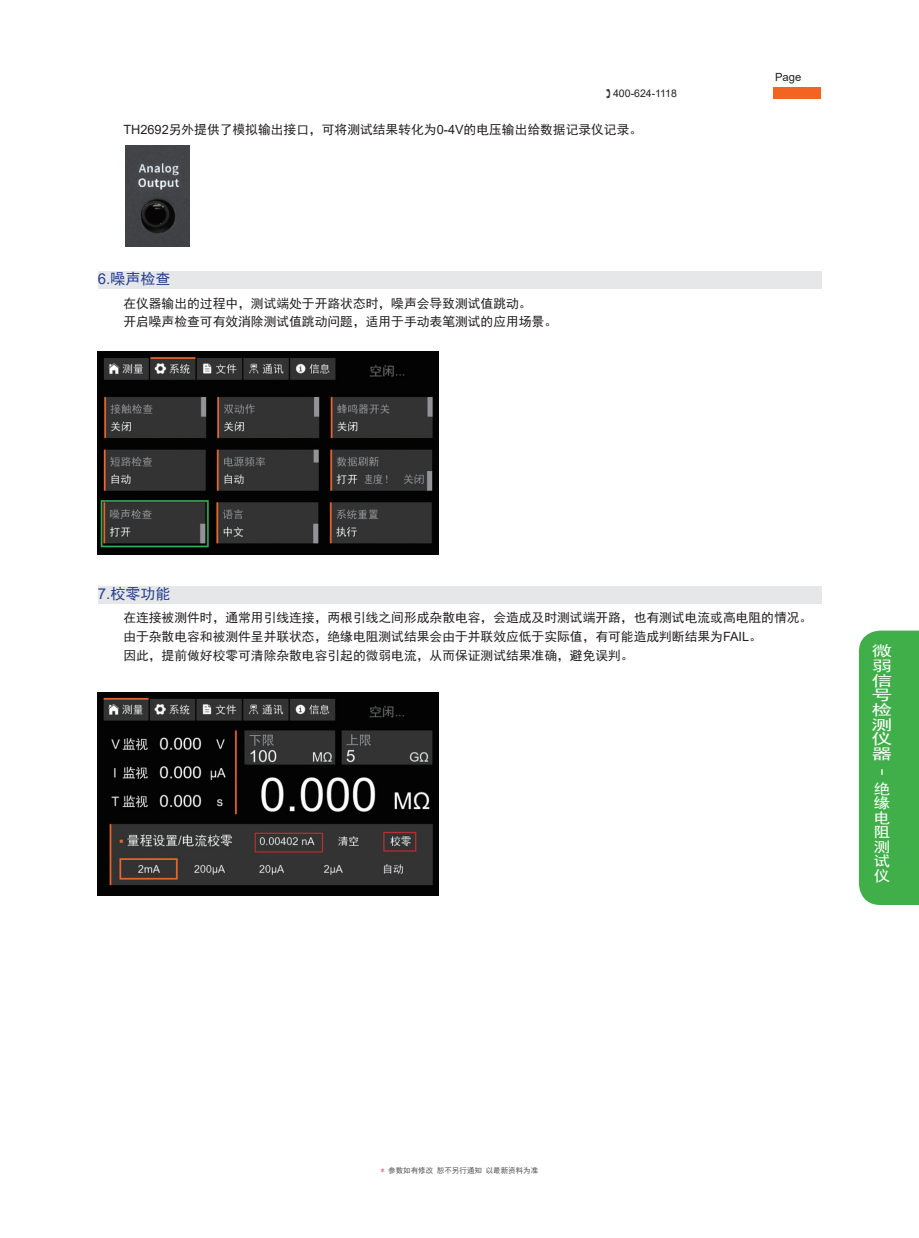
<style>
.page{position:relative;width:919px;height:1238px;background:#fff}
.page>*{position:absolute;margin:0;border:0;box-sizing:border-box;transform-origin:0 0}
.t1{font:21px "Sim Hei";color:#fff;scale:.6 1}
.t2{font:15px "Sim Hei";color:#253f8e}
.t3{font:14.7px/14.7px "Sim Hei";color:#fff;text-align:justify;scale:1.43 1}
.t4{font:14.55px/14.5px "Sim Hei";color:#fff;text-align:justify;scale:1.14 1}
.t5{font:12.75px "Sim Hei";color:#231f20}
.t6{font:11.25px "Arial";color:#231f20}
.t7{font:10.5px "Arial";color:#231f20}
.t8{font:7.5px "Sim Hei";color:#535355}
.s1{font-family:"Arial"}
.s2{font-family:"Sim Sun";color:#d1232a}
</style>
<div class="page">
<img style="left:125px;top:145px;width:64px;height:102px">
<svg style="left:858px;top:630px;width:60px;height:275px;background:#4db356"></svg>
<div style="left:773px;top:87px;width:48px;height:11px;background:#f36421"></div>
<div style="left:98px;top:271px;width:723px;height:17px;background:#e6e7e9"></div>
<div style="left:98px;top:585px;width:723px;height:18px;background:#e6e7e9"></div>
<img style="left:98px;top:351px;width:340px;height:203px">
<img style="left:98px;top:692px;width:340px;height:203px">
<p class="t7" style="left:613px;top:86px;width:65px">400-624-1118</p>
<p class="t5" style="left:123px;top:123px;width:520px"><span class="s1">TH2692</span>另外提供了模拟输出接口，可将测试结果转化为<span class="s1">0-4V</span>的电压输出给数据记录仪记录。</p>
<p class="t2" style="left:98px;top:271px;width:74px"><span class="s1">6.</span>噪声检查</p>
<p class="t5" style="left:123px;top:296px;width:410px">在仪器输出的过程中，测试端处于开路状态时，噪声会导致测试值跳动。</p>
<p class="t5" style="left:123px;top:315px;width:435px">开启噪声检查可有效消除测试值跳动问题，适用于手动表笔测试的应用场景。</p>
<p class="t6" style="left:775px;top:69px;width:28px">Page</p>
<p class="t2" style="left:98px;top:586px;width:74px"><span class="s1">7.</span>校零功能</p>
<p class="t5" style="left:123px;top:611px;width:690px">在连接被测件时，通常用引线连接，两根引线之间形成杂散电容，会造成及时测试端开路，也有测试电流或高电阻的情况。</p>
<p class="t5" style="left:123px;top:630px;width:640px">由于杂散电容和被测件呈并联状态，绝缘电阻测试结果会由于并联效应低于实际值，有可能造成判断结果为<span class="s1">FAIL</span>。</p>
<p class="t5" style="left:123px;top:649px;width:512px">因此，提前做好校零可清除杂散电容引起的微弱电流，从而保证测试结果准确，避免误判。</p>
<p class="t3" style="left:871px;top:643px;width:16px">微弱信号检测仪器</p>
<h1 class="t1" style="left:892px;top:768px;width:12px;rotate:90deg">-</h1>
<p class="t4" style="left:873px;top:781px;width:15px">绝缘电阻测试仪</p>
<p class="t8" style="left:380px;top:1166px;width:159px"><span class="s2">*</span> 参数如有修改 恕不另行通知 以最新资料为准</p>
</div>
